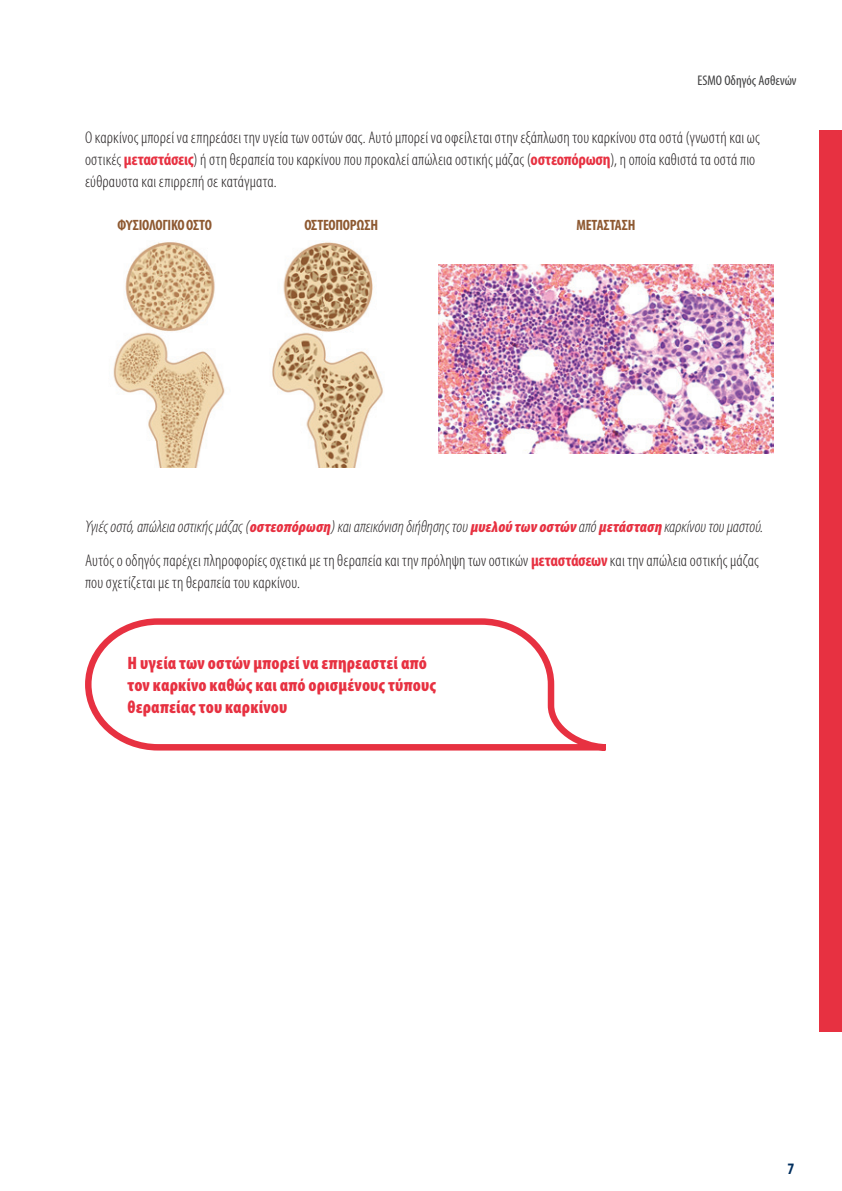
<style>
.page{position:relative;width:842px;height:1191px;background:#fff}
.page>*{position:absolute;margin:0;border:0;box-sizing:border-box;transform-origin:0 0}
.t1{font:900 condensed 18px/22px "Myriad Pro";letter-spacing:.005em;color:#e73141}
.t2{font:300 condensed 17px/22px "Myriad Pro";letter-spacing:.01em;color:#231f20}
.t3{font:700 condensed 16px "Myriad Pro";color:#002e5e}
.t4{font:700 condensed 15px "Myriad Pro";letter-spacing:-.02em;color:#8e5931}
.t5{font:condensed 14px "Myriad Pro";color:#3e3e3f}
.s1{font-weight:700;color:#e73141}
.s2{font-style:italic}
.s3{font-weight:900;font-style:italic;font-size:16px;color:#e73141}
</style>
<div class="page">
<div style="left:819px;top:130px;width:23px;height:902px;background:#e73141"></div>
<img style="left:113px;top:240px;width:270px;height:227px">
<svg style="left:85px;top:618px;width:521px;height:133px"></svg>
<img style="left:438px;top:264px;width:336px;height:189px">
<p class="t5" style="left:697px;top:72px;width:101px">ESMO Οδηγός Ασθενών</p>
<p class="t2" style="left:85px;top:126px;width:676px">Ο καρκίνος μπορεί να επηρεάσει την υγεία των οστών σας. Αυτό μπορεί να οφείλεται στην εξάπλωση του καρκίνου στα οστά (γνωστή και ως οστικές <span class="s1">μεταστάσεις</span>) ή στη θεραπεία του καρκίνου που προκαλεί απώλεια οστικής μάζας (<span class="s1">οστεοπόρωση</span>), η οποία καθιστά τα οστά πιο εύθραυστα και επιρρεπή σε κατάγματα.</p>
<p class="t4" style="left:117px;top:215px;width:96px">ΦΥΣΙΟΛΟΓΙΚΟ ΟΣΤΟ</p>
<p class="t4" style="left:304px;top:215px;width:75px">ΟΣΤΕΟΠΟΡΩΣΗ</p>
<p class="t4" style="left:576px;top:215px;width:60px">ΜΕΤΑΣΤΑΣΗ</p>
<p class="t2" style="left:85px;top:510px;width:680px;line-height:33.4px"><span class="s2">Υγιές οστό, απώλεια οστικής μάζας (</span><span class="s3">οστεοπόρωση</span><span class="s2">) και απεικόνιση διήθησης του</span> <span class="s3">μυελού των οστών</span> <span class="s2">από</span> <span class="s3">μετάσταση</span> <span class="s2">καρκίνου του μαστού.<br></span>Αυτός ο οδηγός παρέχει πληροφορίες σχετικά με τη θεραπεία και την πρόληψη των οστικών <span class="s1">μεταστάσεων</span> και την απώλεια οστικής μάζας</p>
<p class="t2" style="left:85px;top:571px;width:216px">που σχετίζεται με τη θεραπεία του καρκίνου.</p>
<p class="t1" style="left:128px;top:651px;width:310px">Η υγεία των οστών μπορεί να επηρεαστεί από τον καρκίνο καθώς και από ορισμένους τύπους θεραπείας του καρκίνου</p>
<p class="t3" style="left:787px;top:1159px;width:8px">7</p>
</div>
